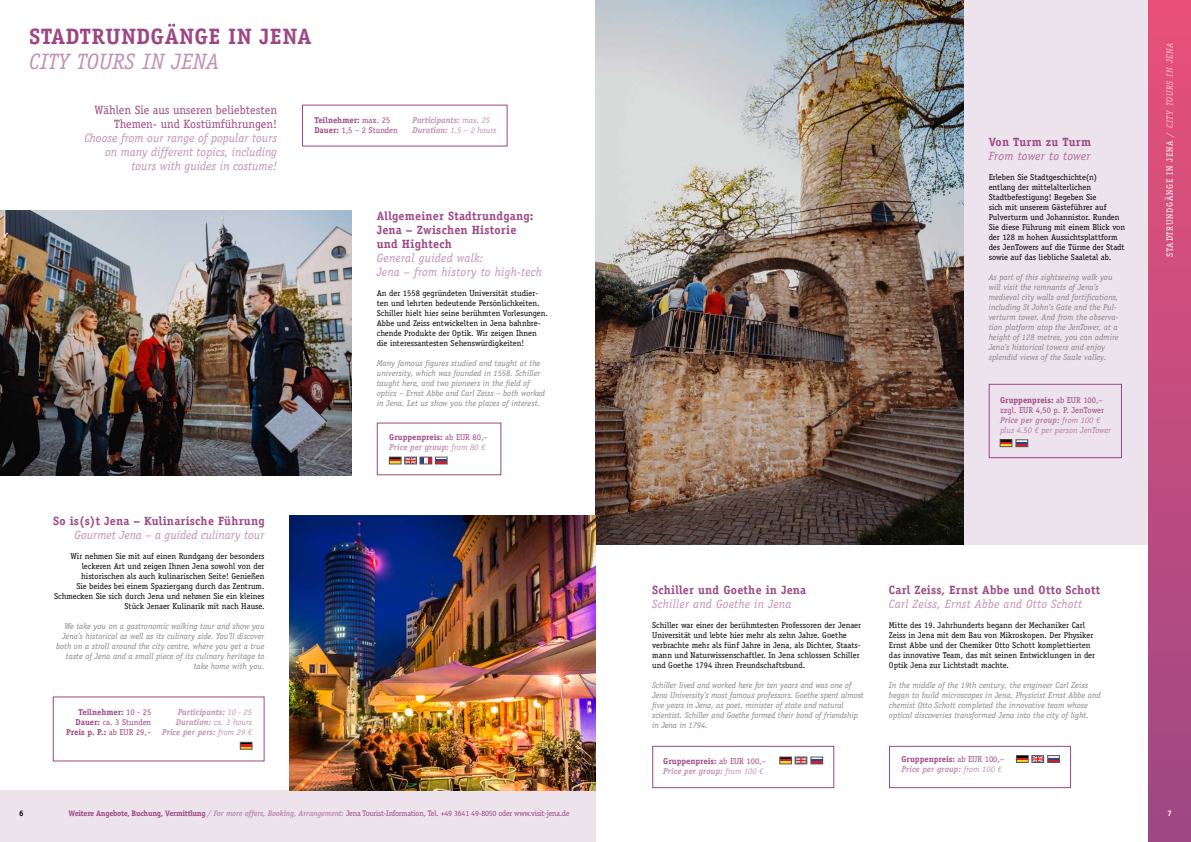
<style>
.page{position:relative;width:1191px;height:842px;background:#fff}
.page>*{position:absolute;margin:0;border:0;box-sizing:border-box;transform-origin:0 0}
.t1{font:700 22.3px "Officina Serif";letter-spacing:.02em;color:#9c4784}
.t2{font:italic 22.3px "Officina Serif";letter-spacing:.02em;color:#c090b5}
.t3{font:700 12px/14px "Officina Serif";letter-spacing:.02em;color:#9c4784}
.t4{font:italic 12px/14px "Officina Serif";color:#c090b5;text-align:right}
.t5{font:italic 12px/14px "Officina Serif";letter-spacing:.02em;color:#c090b5}
.t6{font:12px/14px "Officina Serif";color:#9c4784;text-align:right}
.t7{font:italic 12px "Officina Serif";letter-spacing:.02em;color:#ad6c9b}
.t8{font:9px "Officina Serif";letter-spacing:.08em;color:#fff}
.t9{font:8.5px/10px "Officina Serif";color:#000}
.t10{font:italic 8.5px/10px "Officina Serif";color:#878786}
.t11{font:italic 700 8.5px/10px "Officina Serif";color:#c090b5}
.t12{font:8.5px/10px "Officina Serif";color:#9c4784}
.t13{font:700 8.5px/10px "Officina Serif";color:#9c4784;text-align:right}
.t14{font:8px "Officina Serif";letter-spacing:-.03em;color:#9c4784}
.t15{font:700 8px "Officina Serif";color:#fff}
.t16{font:700 8px "Officina Serif";color:#000}
.s1{font-weight:400}
.s2{font-family:"Officina Sans Std";font-weight:400}
.s3{font-weight:700}
.s4{font-style:normal;color:#9c4784}
.s5{font-weight:400;font-style:normal;color:#9c4784}
.s6{font-weight:700;font-style:italic;color:#b67ea8}
.s7{font-style:italic;color:#b67ea8}
.s8{font-family:"Officina Sans Std";font-style:italic;color:#b67ea8}
.s9{font-style:italic;color:#f7c3ca}
.s10{font-weight:700;font-style:italic;color:#c090b5}
</style>
<div class="page">
<div style="left:963px;top:0;width:185px;height:544px;background:#ede3ed"></div>
<img style="left:595px;top:0;width:368px;height:544px">
<div style="left:0;top:791px;width:595px;height:51px;background:#ede3ed"></div>
<div style="left:988px;top:384px;width:134px;height:74px;border:1px solid #9c4784"></div>
<svg style="left:1000px;top:440px;width:25px;height:7px"></svg>
<div style="left:1015px;top:440px;width:12px;height:7px;border:1px solid #565656"></div>
<div style="left:652px;top:746px;width:182px;height:42px;border:1px solid #9c4784"></div>
<svg style="left:779px;top:757px;width:43px;height:7px"></svg>
<div style="left:795px;top:757px;width:12px;height:7px;border:1px solid #565656"></div>
<div style="left:889px;top:746px;width:182px;height:42px;border:1px solid #9c4784"></div>
<div style="left:1016px;top:755px;width:12px;height:7px;border:1px solid #565656"></div>
<div style="left:1047px;top:755px;width:12px;height:7px;border:1px solid #565656"></div>
<svg style="left:1016px;top:756px;width:43px;height:6px"></svg>
<div style="left:1031px;top:755px;width:12px;height:7px;border:1px solid #565656"></div>
<img style="left:0;top:210px;width:352px;height:265px">
<svg style="left:389px;top:457px;width:58px;height:7px"></svg>
<div style="left:420px;top:457px;width:12px;height:7px;border:1px solid #565656"></div>
<div style="left:377px;top:423px;width:124px;height:52px;border:1px solid #9c4784"></div>
<img style="left:289px;top:516px;width:306px;height:275px">
<svg style="left:242px;top:744px;width:8px;height:3px"></svg>
<div style="left:240px;top:742px;width:12px;height:7px;border:1px solid #565656"></div>
<div style="left:1148px;top:0;width:43px;height:842px;background:linear-gradient(to bottom,#e95179,#9d4784)"></div>
<h1 class="t1" style="left:29px;top:23px;width:284px">STADTRUNDGÄNGE IN JENA</h1>
<h1 class="t2" style="left:29px;top:49px;width:191px">CITY TOURS IN JENA</h1>
<h2 class="t6" style="left:94px;top:103px;width:184px">Wählen Sie aus unseren beliebtesten<br>Themen- und Kostümführungen!</h2>
<h2 class="t4" style="left:84px;top:131px;width:194px">Choose from our range of popular tours on many different topics, including tours with guides in costume!</h2>
<h2 class="t3" style="left:53px;top:514px;width:213px">So is(s)t Jena – Kulinarische Führung</h2>
<h2 class="t4" style="left:75px;top:528px;width:191px">Gourmet Jena – a guided culinary tour</h2>
<p class="t9" style="left:54px;top:551px;width:212px;text-align:right">Wir nehmen Sie mit auf einen Rundgang der besonders leckeren Art und zeigen Ihnen Jena sowohl von der historischen als auch kulinarischen Seite! Genießen<br>Sie beides bei einem Spaziergang durch das Zentrum.<br>Schmecken Sie sich durch Jena und nehmen Sie ein kleines Stück Jenaer Kulinarik mit nach Hause.</p>
<p class="t10" style="left:56px;top:622px;width:210px;text-align:right">We take you on a gastronomic walking tour and show you Jena’s historical as well as its culinary side. You’ll discover both on a stroll around the city centre, where you get a true taste of Jena and a small piece of its culinary heritage to take home with you.</p>
<p class="t13" style="left:66px;top:707px;width:87px">Teilnehmer: <span class="s1">10 - 25<br></span>Dauer: <span class="s1">ca. 3 Stunden<br></span>Preis p. P.: <span class="s1">ab EUR 29,–</span></p>
<p class="t11" style="left:162px;top:707px;width:92px;text-align:right">Participants: <span class="s1">10 - 25<br></span>Duration: <span class="s1">ca. 3 hours<br></span>Price per pers: <span class="s1">from 29</span> <span class="s2">€</span></p>
<p class="t12" style="left:314px;top:115px;width:85px"><span class="s3">Teilnehmer:</span> max. 25<br><span class="s3">Dauer:</span> 1,5 – 2 Stunden</p>
<p class="t11" style="left:412px;top:115px;width:85px">Participants: <span class="s1">max. 25<br></span>Duration: <span class="s1">1.5 – 2 hours</span></p>
<h2 class="t3" style="left:377px;top:209px;width:158px">Allgemeiner Stadtrundgang:<br>Jena – Zwischen Historie und Hightech</h2>
<h2 class="t5" style="left:377px;top:251px;width:167px">General guided walk:<br>Jena – from history to high-tech</h2>
<p class="t9" style="left:377px;top:288px;width:173px">An der 1558 gegründeten Universität studier&shy;ten und lehrten bedeutende Persönlichkeiten.<br>Schiller hielt hier seine berühmten Vorlesungen.<br>Abbe und Zeiss entwickelten in Jena bahnbre&shy;chende Produkte der Optik. Wir zeigen Ihnen die interessantesten Sehenswürdigkeiten!</p>
<p class="t10" style="left:377px;top:358px;width:170px">Many famous figures studied and taught at the university, which was founded in 1558. Schiller taught here, and two pioneers in the field of optics – Ernst Abbe and Carl Zeiss – both worked in Jena. Let us show you the places of interest.</p>
<p class="t11" style="left:389px;top:432px;width:100px"><span class="s4">Gruppenpreis:</span> <span class="s5">ab EUR 80,–<br></span>Price per group: <span class="s1">from 80</span> <span class="s2">€</span></p>
<h2 class="t3" style="left:988px;top:134px;width:104px">Von Turm zu Turm</h2>
<h2 class="t7" style="left:988px;top:149px;width:103px">From tower to tower</h2>
<p class="t9" style="left:988px;top:172px;width:138px">Erleben Sie Stadtgeschichte(n) entlang der mittelalterlichen Stadtbefestigung! Begeben Sie<br>sich mit unserem Gästeführer auf Pulverturm und Johannistor. Runden Sie diese Führung mit einem Blick von der 128 m hohen Aussichtsplattform des JenTowers auf die Türme der Stadt sowie auf das liebliche Saaletal ab.</p>
<p class="t10" style="left:988px;top:272px;width:132px">As part of this sightseeing walk you will visit the remnants of Jena’s medieval city walls and fortifications, including St John’s Gate and the Pul&shy;verturm tower. And from the observa&shy;tion platform atop the JenTower, at a height of 128 metres, you can admire Jena’s historical towers and enjoy splendid views of the Saale valley.</p>
<p class="t12" style="left:1000px;top:395px;width:113px"><span class="s3">Gruppenpreis:</span> ab EUR 100,– zzgl. EUR 4,50 p. P. JenTower<br><span class="s6">Price per group:</span> <span class="s7">from 100</span> <span class="s8">€ </span><span class="s7">plus 4.50</span> <span class="s8">€</span> <span class="s7">per person JenTower</span></p>
<p class="t8" style="left:1164px;top:257px;width:216px;rotate:-90deg">STADTRUNDGÄNGE IN JENA <span class="s9">/ CITY TOURS IN JENA</span></p>
<h2 class="t3" style="left:652px;top:582px;width:156px">Schiller und Goethe in Jena</h2>
<h2 class="t5" style="left:652px;top:597px;width:141px">Schiller and Goethe in Jena</h2>
<p class="t9" style="left:652px;top:620px;width:210px">Schiller war einer der berühmtesten Professoren der Jenaer Universität und lebte hier mehr als zehn Jahre. Goethe verbrachte mehr als fünf Jahre in Jena, als Dichter, Staats&shy;mann und Naturwissenschaftler. In Jena schlossen Schiller und Goethe 1794 ihren Freundschaftsbund.</p>
<p class="t10" style="left:652px;top:680px;width:213px">Schiller lived and worked here for ten years and was one of Jena University’s most famous professors. Goethe spent almost five years in Jena, as poet, minister of state and natural scientist. Schiller and Goethe formed their bond of friendship in Jena in 1794.</p>
<h2 class="t3" style="left:889px;top:582px;width:213px">Carl Zeiss, Ernst Abbe und Otto Schott</h2>
<h2 class="t5" style="left:889px;top:597px;width:195px">Carl Zeiss, Ernst Abbe and Otto Schott</h2>
<p class="t9" style="left:889px;top:620px;width:208px">Mitte des 19. Jahrhunderts begann der Mechaniker Carl Zeiss in Jena mit dem Bau von Mikroskopen. Der Physiker Ernst Abbe und der Chemiker Otto Schott komplettierten das innovative Team, das mit seinen Entwicklungen in der Optik Jena zur Lichtstadt machte.</p>
<p class="t10" style="left:889px;top:680px;width:213px">In the middle of the 19th century, the engineer Carl Zeiss began to build microscopes in Jena. Physicist Ernst Abbe and chemist Otto Schott completed the innovative team whose optical discoveries transformed Jena into the city of light.</p>
<p class="t11" style="left:663px;top:756px;width:104px"><span class="s4">Gruppenpreis:</span> <span class="s5">ab EUR 100,–<br></span>Price per group: <span class="s1">from 100</span> <span class="s2">€</span></p>
<p class="t11" style="left:901px;top:754px;width:104px"><span class="s4">Gruppenpreis:</span> <span class="s5">ab EUR 100,–<br></span>Price per group: <span class="s1">from 100</span> <span class="s2">€</span></p>
<p class="t16" style="left:19px;top:809px;width:6px">6</p>
<p class="t14" style="left:69px;top:809px;width:502px"><span class="s3">Weitere Angebote, Buchung, Vermittlung</span> <span class="s10">/ For more offers, Booking, Arrangement:</span> Jena Tourist-Information, Tel. +49 3641 49-8050 oder www.visit-jena.de</p>
<p class="t15" style="left:1167px;top:809px;width:6px">7</p>
</div>
